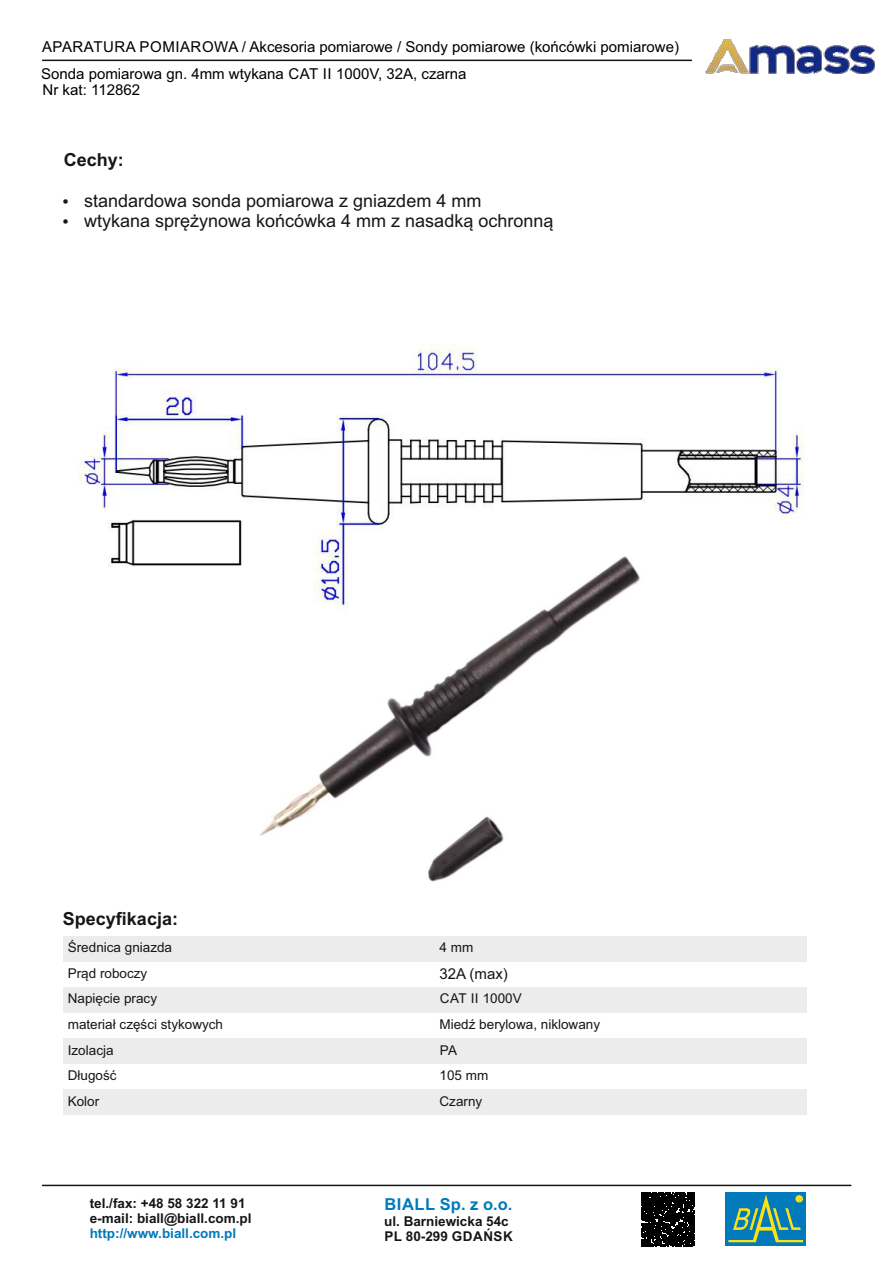
<style>
.page{position:relative;width:893px;height:1262px;background:#fff}
.page>*{position:absolute;margin:0;border:0;box-sizing:border-box;transform-origin:0 0}
.t1{font:18px "Arial";color:#151616}
.t2{font:700 18px "Arial";color:#151616}
.t3{font:700 16.5px "Arial";letter-spacing:.035em;color:#007abb}
.t4{font:15px "Arial";color:#000}
.t5{font:15px "Arial";color:#151616}
.t6{font:13.5px "Arial";color:#151616}
.t7{font:700 13.5px/15.1px "Arial";color:#151616}
.t8{font:700 13.5px "Arial";color:#007abb}
</style>
<div class="page">
<img style="left:80px;top:344px;width:724px;height:222px">
<div style="left:64px;top:935px;width:371px;height:26px;background:#ececec"></div>
<div style="left:435px;top:935px;width:372px;height:26px;background:#ececec"></div>
<div style="left:64px;top:987px;width:371px;height:25px;background:#ececec"></div>
<div style="left:435px;top:987px;width:372px;height:25px;background:#ececec"></div>
<div style="left:64px;top:1038px;width:371px;height:25px;background:#ececec"></div>
<div style="left:435px;top:1038px;width:372px;height:25px;background:#ececec"></div>
<div style="left:64px;top:1089px;width:371px;height:25px;background:#ececec"></div>
<div style="left:435px;top:1089px;width:372px;height:25px;background:#ececec"></div>
<img style="left:705px;top:39px;width:170px;height:35px">
<hr style="left:43px;top:1184px;width:807px;height:2px;background:#151616">
<div style="left:725px;top:1192px;width:81px;height:54px;background:#007abb"></div>
<svg style="left:728px;top:1194px;width:75px;height:48px"></svg>
<div style="left:641px;top:1192px;width:53px;height:54px;background:#000"></div>
<hr style="left:43px;top:60px;width:648px;height:1px;background:#151616">
<img style="left:252px;top:550px;width:391px;height:332px">
<p class="t4" style="left:42px;top:41px;width:638px">APARATURA POMIAROWA / Akcesoria pomiarowe / Sondy pomiarowe (końcówki pomiarowe)</p>
<p class="t4" style="left:41px;top:68px;width:427px">Sonda pomiarowa gn. 4mm wtykana CAT II 1000V, 32A, czarna</p>
<p class="t4" style="left:42px;top:84px;width:99px">Nr kat: 112862</p>
<h1 class="t2" style="left:64px;top:153px;width:62px">Cechy:</h1>
<h1 class="t1" style="left:62px;top:193px;width:421px">• standardowa sonda pomiarowa z gniazdem 4 mm</h1>
<h1 class="t1" style="left:62px;top:214px;width:493px">• wtykana sprężynowa końcówka 4 mm z nasadką ochronną</h1>
<h1 class="t2" style="left:63px;top:912px;width:117px">Specyfikacja:</h1>
<p class="t6" style="left:68px;top:942px;width:106px">Średnica gniazda</p>
<p class="t6" style="left:439px;top:942px;width:35px">4 mm</p>
<p class="t6" style="left:68px;top:968px;width:81px">Prąd roboczy</p>
<p class="t5" style="left:439px;top:968px;width:70px">32A (max)</p>
<p class="t6" style="left:68px;top:993px;width:91px">Napięcie pracy</p>
<p class="t6" style="left:440px;top:993px;width:83px">CAT II 1000V</p>
<p class="t6" style="left:68px;top:1019px;width:157px">materiał części stykowych</p>
<p class="t6" style="left:439px;top:1019px;width:162px">Miedź berylowa, niklowany</p>
<p class="t6" style="left:68px;top:1044px;width:47px">Izolacja</p>
<p class="t6" style="left:440px;top:1044px;width:19px">PA</p>
<p class="t6" style="left:68px;top:1070px;width:50px">Długość</p>
<p class="t6" style="left:439px;top:1070px;width:50px">105 mm</p>
<p class="t6" style="left:68px;top:1095px;width:33px">Kolor</p>
<p class="t6" style="left:439px;top:1095px;width:44px">Czarny</p>
<p class="t7" style="left:90px;top:1196px;width:163px">tel./fax: +48 58 322 11 91 e-mail: biall@biall.com.pl</p>
<p class="t8" style="left:90px;top:1228px;width:148px">http://www.biall.com.pl</p>
<p class="t3" style="left:384px;top:1197px;width:129px">BIALL Sp. z o.o.</p>
<p class="t7" style="left:384px;top:1214px;width:130px">ul. Barniewicka 54c<br>PL 80-299 GDAŃSK</p>
</div>
